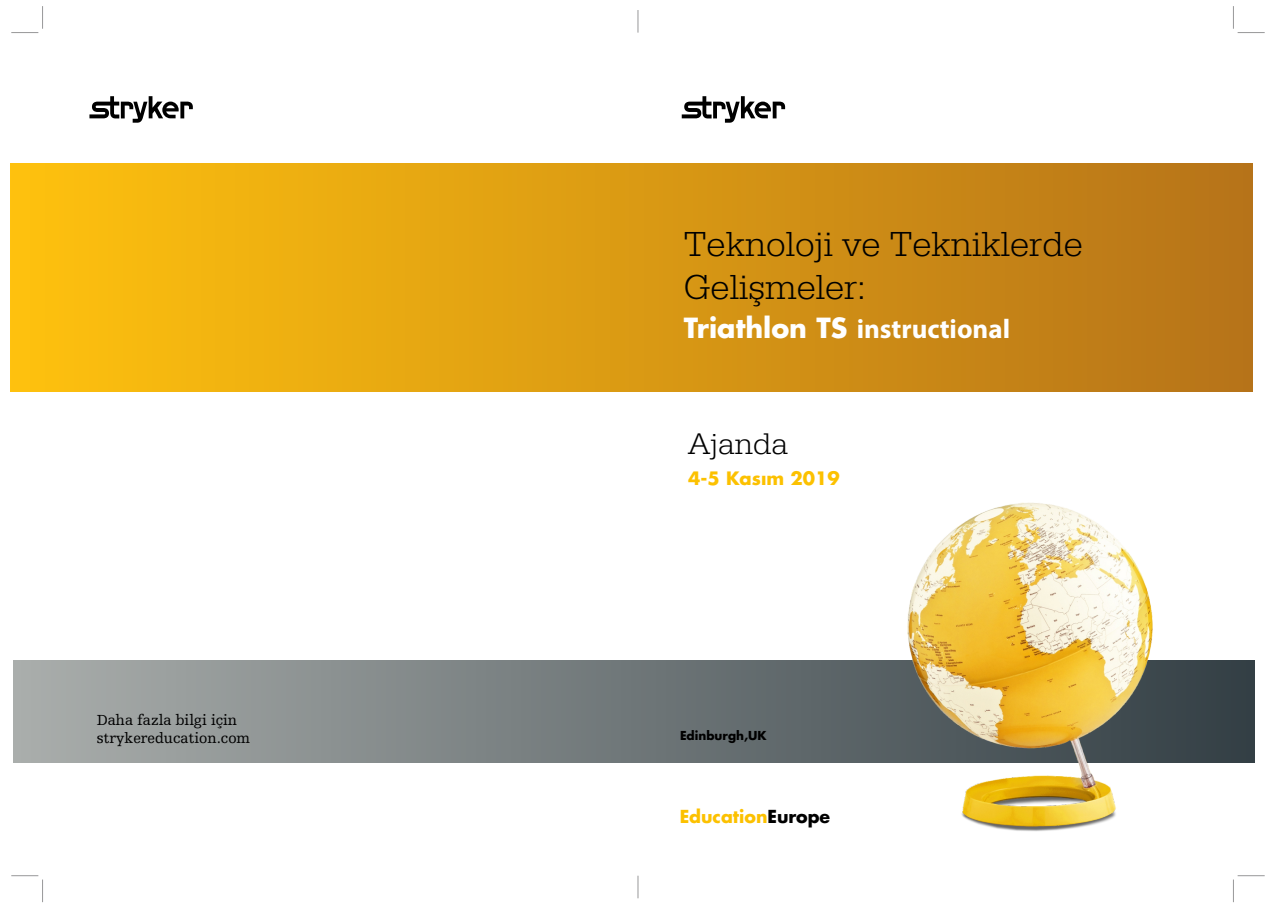
<style>
.page{position:relative;width:1276px;height:908px;background:#fff}
.page>*{position:absolute;margin:0;border:0;box-sizing:border-box;transform-origin:0 0}
.t1{font:300 36px/42.8px "URW Egyptienne TOT";color:#000}
.t2{font:300 30.9px "URW Egyptienne TOT";color:#000}
.t3{font:700 27px "Myriad Pro";color:#fff}
.t4{font:700 17.9px "Futura For Stryker";color:#fcc100}
.t5{font:700 17.4px "Futura For Stryker";color:#fcc100}
.t6{font:15.3px/18px "Humanist Slabserif 712 BT";color:#000}
.t7{font:700 12px "Futura For Stryker";color:#000}
.s1{font-family:"Futura For Stryker"}
.s2{color:#000}
</style>
<div class="page">
<svg style="left:637px;top:10px;width:1px;height:23px"></svg>
<svg style="left:1233px;top:6px;width:31px;height:27px"></svg>
<svg style="left:11px;top:6px;width:32px;height:27px"></svg>
<div style="left:10px;top:164px;width:1242px;height:227px;background:linear-gradient(to right,#ffc20e,#b67319)"></div>
<svg style="left:682px;top:96px;width:103px;height:27px"></svg>
<svg style="left:14px;top:660px;width:1240px;height:102px;background:#808687"></svg>
<img style="left:843px;top:502px;width:387px;height:329px">
<svg style="left:89px;top:96px;width:104px;height:27px"></svg>
<svg style="left:638px;top:875px;width:1px;height:22px"></svg>
<svg style="left:1233px;top:875px;width:31px;height:26px"></svg>
<svg style="left:11px;top:875px;width:32px;height:26px"></svg>
<p class="t6" style="left:97px;top:710px;width:155px">Daha fazla bilgi için strykereducation.com</p>
<h1 class="t1" style="left:684px;top:223px;width:400px">Teknoloji ve Tekniklerde<br>Gelişmeler:</h1>
<h3 class="t3" style="left:684px;top:311px;width:328px"><span class="s1">Triathlon TS</span> instructional</h3>
<h2 class="t2" style="left:688px;top:426px;width:102px">Ajanda</h2>
<p class="t4" style="left:688px;top:466px;width:153px">4-5 Kasım 2019</p>
<p class="t7" style="left:680px;top:730px;width:88px">Edinburgh,UK</p>
<p class="t5" style="left:679px;top:808px;width:152px">Education<span class="s2">Europe</span></p>
</div>
